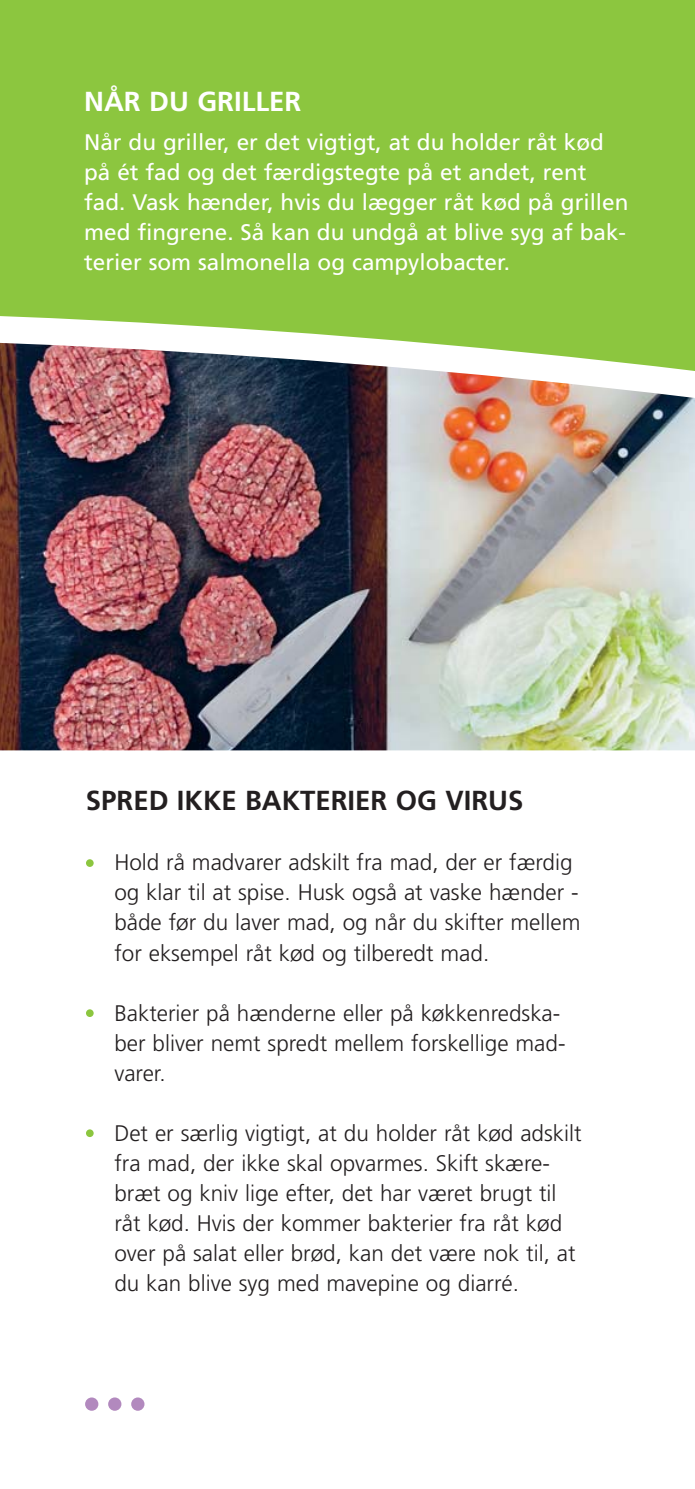
<style>
.page{position:relative;width:695px;height:1489px;background:#fff}
.page>*{position:absolute;margin:0;border:0;box-sizing:border-box;transform-origin:0 0}
.t1{font:700 27.5px "Frutiger";color:#231f20}
.t2{font:700 27.5px "Frutiger";color:#fff}
.t3{font:300 22.5px/30px "Frutiger";color:#231f20}
.t4{font:22.5px/30px "Frutiger";color:#fff}
</style>
<div class="page">
<div style="left:8px;top:0;width:686px;height:296px;background:#8cc63f"></div>
<img style="left:0;top:427px;width:694px;height:323px">
<div style="left:0;top:0;width:8px;height:296px;background:#8cc63f"></div>
<div style="left:85px;top:1397px;width:13px;height:13px;background:#b289be;border-radius:50%"></div>
<div style="left:108px;top:1397px;width:13px;height:13px;background:#b289be;border-radius:50%"></div>
<div style="left:131px;top:1397px;width:13px;height:13px;background:#b289be;border-radius:50%"></div>
<div style="left:86px;top:859px;width:8px;height:7px;background:#8cc63f;border-radius:50%"></div>
<div style="left:86px;top:1009px;width:8px;height:7px;background:#8cc63f;border-radius:50%"></div>
<div style="left:86px;top:1129px;width:8px;height:7px;background:#8cc63f;border-radius:50%"></div>
<img style="left:0;top:296px;width:694px;height:131px">
<p class="t2" style="left:84px;top:90px;width:218px">NÅR DU GRILLER</p>
<p class="t4" style="left:84px;top:129px;width:545px">Når du griller, er det vigtigt, at du holder råt kød på ét fad og det færdigstegte på et andet, rent fad. Vask hænder, hvis du lægger råt kød på grillen med fingrene. Så kan du undgå at blive syg af bak&shy;terier som salmonella og campylobacter.</p>
<p class="t1" style="left:86px;top:789px;width:439px">SPRED IKKE BAKTERIER OG VIRUS</p>
<p class="t3" style="left:114px;top:849px;width:467px">Hold rå madvarer adskilt fra mad, der er færdig og klar til at spise. Husk også at vaske hænder - både før du laver mad, og når du skifter mellem for eksempel råt kød og tilberedt mad.</p>
<p class="t3" style="left:114px;top:999px;width:452px">Bakterier på hænderne eller på køkkenredska&shy;ber bliver nemt spredt mellem forskellige mad&shy;varer.</p>
<p class="t3" style="left:114px;top:1119px;width:468px">Det er særlig vigtigt, at du holder råt kød adskilt fra mad, der ikke skal opvarmes. Skift skære&shy;bræt og kniv lige efter, det har været brugt til råt kød. Hvis der kommer bakterier fra råt kød over på salat eller brød, kan det være nok til, at du kan blive syg med mavepine og diarré.</p>
</div>
